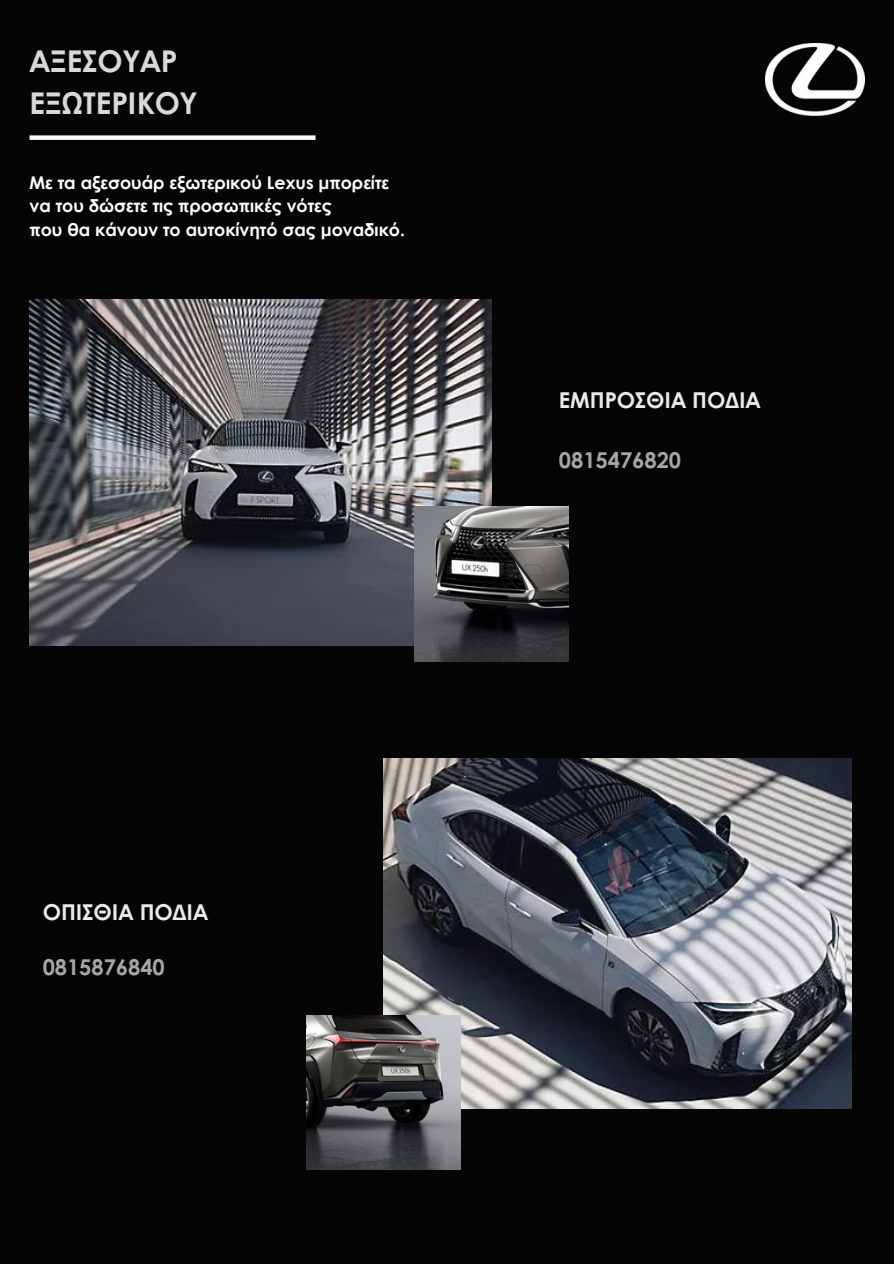
<style>
.page{position:relative;width:894px;height:1264px;background:#fff}
.page>*{position:absolute;margin:0;border:0;box-sizing:border-box;transform-origin:0 0}
.t1{font:700 30px/41.7px "Century Gothic";color:#d9d9d9}
.t2{font:700 21.9px "Century Gothic";color:#eaeaea}
.t3{font:700 21.75px "Century Gothic";color:#a6a6a6}
.t4{font:700 17.55px "Century Gothic";color:#fff}
</style>
<div class="page">
<div style="left:0;top:0;width:893px;height:1263px;background:#050505"></div>
<img style="left:383px;top:759px;width:467px;height:349px">
<img style="left:30px;top:299px;width:461px;height:346px">
<img style="left:414px;top:506px;width:154px;height:155px">
<div style="left:30px;top:135px;width:285px;height:5px;background:#fff"></div>
<img style="left:306px;top:1015px;width:155px;height:154px">
<img style="left:765px;top:44px;width:98px;height:72px">
<p class="t1" style="left:30px;top:39px;width:169px">ΑΞΕΣΟΥΑΡ<br>ΕΞΩΤΕΡΙΚΟΥ</p>
<h2 class="t4" style="left:30px;top:169px;width:361px">Με τα αξεσουάρ εξωτερικού Lexus μπορείτε</h2>
<h2 class="t4" style="left:30px;top:192px;width:303px">να του δώσετε τις προσωπικές νότες</h2>
<p class="t4" style="left:30px;top:216px;width:377px">που θα κάνουν το αυτοκίνητό σας μοναδικό.</p>
<h2 class="t2" style="left:558px;top:383px;width:203px">ΕΜΠΡΟΣΘΙΑ ΠΟΔΙΑ</h2>
<p class="t3" style="left:558px;top:443px;width:124px">0815476820</p>
<p class="t2" style="left:43px;top:895px;width:167px">ΟΠΙΣΘΙΑ ΠΟΔΙΑ</p>
<h2 class="t3" style="left:43px;top:950px;width:123px">0815876840</h2>
</div>
